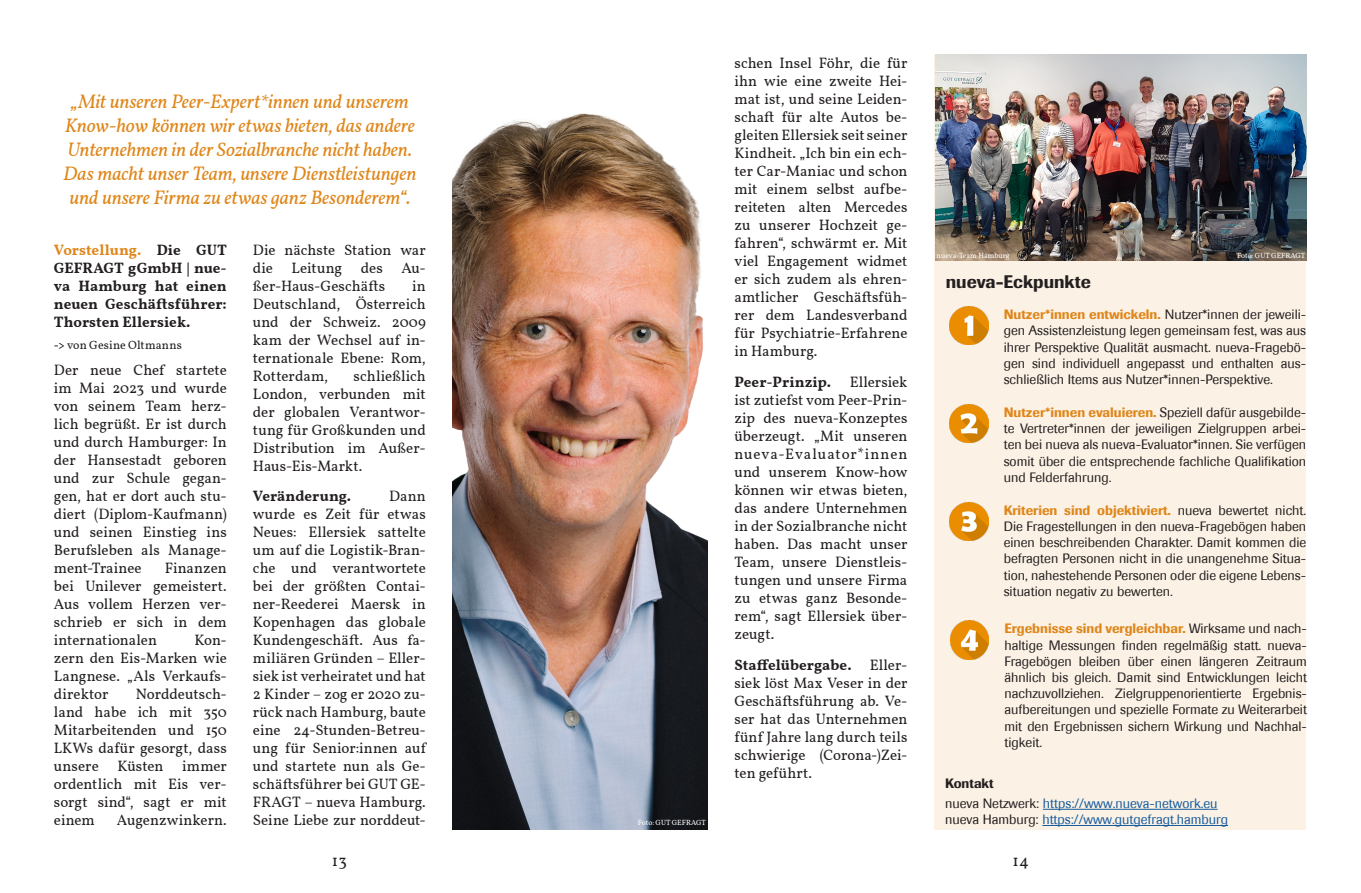
<style>
.page{position:relative;width:1361px;height:893px;background:#fff}
.page>*{position:absolute;margin:0;border:0;box-sizing:border-box;transform-origin:0 0}
.Body_-_Align_Left{font:italic 19.5px/24px "Vollkorn";letter-spacing:-.005em;color:#df8619;text-align:center}
.t1{font:500 18px "Imago";color:#231f20}
.t2{font:16.5px "Vollkorn";color:#231f20}
.Body_-_Align_Left-2{font:15px/18px "Vollkorn";color:#231f20;text-align:justify}
.Body_-_Align_Left-3{font:700 15px/18px "Vollkorn";letter-spacing:.005em;color:#231f20;text-align:justify}
.t3{font:13.5px/16.2px "Imago";color:#231f20;text-align:justify}
.t4{font:13.5px "Imago";color:#175d9e}
.t5{font:500 13.5px "Imago";color:#231f20}
.Body_-_Align_Left-4{font:12px "Vollkorn";letter-spacing:.01em;color:#231f20}
.t6{font:7.5px "Vollkorn";color:#fff}
.s1{color:#df8619}
.s2{font-weight:700}
.s3{font-weight:500;color:#df8619}
.s4{color:#231f20}
</style>
<div class="page">
<div style="left:934px;top:54px;width:372px;height:776px;background:#fbf1e5"></div>
<img style="left:453px;top:113px;width:254px;height:717px">
<img style="left:935px;top:54px;width:372px;height:207px">
<img style="left:950px;top:307px;width:38px;height:38px">
<img style="left:950px;top:404px;width:38px;height:39px">
<img style="left:950px;top:502px;width:38px;height:38px">
<img style="left:950px;top:621px;width:39px;height:38px">
<hr style="left:1043px;top:809px;width:174px;height:1px;background:#175d9e">
<hr style="left:1042px;top:825px;width:186px;height:1px;background:#175d9e">
<p class="Body_-_Align_Left" style="left:65px;top:88px;width:352px">„Mit unseren Peer-Expert*innen und unserem<br>Know-how können wir etwas bieten, das andere<br>Unternehmen in der Sozialbranche nicht haben.</p>
<p class="Body_-_Align_Left" style="left:63px;top:160px;width:355px">Das macht unser Team, unsere Dienstleistungen und unsere Firma zu etwas ganz Besonderem“.</p>
<p class="Body_-_Align_Left-3" style="left:54px;top:240px;width:174px"><span class="s1">Vorstellung.</span> Die GUT GEFRAGT gGmbH | nue&shy;va Hamburg hat einen neuen Geschäftsführer:<br>Thorsten Ellersiek.</p>
<p class="Body_-_Align_Left-4" style="left:54px;top:336px;width:129px"><span class="s2">-&gt;</span> von Gesine Oltmanns</p>
<p class="Body_-_Align_Left-2" style="left:54px;top:360px;width:174px">Der neue Chef startete im Mai 2023 und wurde von seinem Team herz&shy;lich begrüßt. Er ist durch und durch Hamburger: In der Hansestadt geboren und zur Schule gegan&shy;gen, hat er dort auch stu&shy;diert (Diplom-Kaufmann) und seinen Einstieg ins Berufsleben als Manage&shy;ment-Trainee</p>
<p class="Body_-_Align_Left-2" style="left:54px;top:558px;width:174px;text-align:right">Finanzen<br>bei Unilever gemeistert.</p>
<p class="Body_-_Align_Left-2" style="left:54px;top:594px;width:174px">Aus vollem Herzen ver&shy;schrieb er sich in dem internationalen</p>
<p class="Body_-_Align_Left-2" style="left:54px;top:630px;width:174px;text-indent:140px">Kon&shy;zern den Eis-Marken wie Langnese. „Als Verkaufs&shy;direktor</p>
<p class="Body_-_Align_Left-2" style="left:54px;top:684px;width:174px;text-indent:82px">Norddeutsch&shy;land habe ich mit 350<br>Mitarbeitenden und 150<br>LKWs dafür gesorgt, dass unsere Küsten immer ordentlich mit Eis ver&shy;sorgt sind“, sagt er mit einem</p>
<p class="Body_-_Align_Left-2" style="left:117px;top:810px;width:111px">Augenzwinkern.</p>
<p class="Body_-_Align_Left-2" style="left:253px;top:240px;width:174px">Die nächste Station war die Leitung des Au&shy;ßer-Haus-Geschäfts</p>
<p class="Body_-_Align_Left-2" style="left:253px;top:276px;width:174px;text-indent:159px">in Deutschland, Österreich und der Schweiz. 2009 kam der Wechsel auf in&shy;ternationale Ebene: Rom, Rotterdam,</p>
<p class="Body_-_Align_Left-2" style="left:253px;top:366px;width:174px;text-indent:101px">schließlich London, verbunden mit der globalen Verantwor&shy;tung für Großkunden und Distribution im Außer-Haus-Eis-Markt.</p>
<p class="Body_-_Align_Left-3" style="left:253px;top:486px;width:100px">Veränderung.</p>
<p class="Body_-_Align_Left-2" style="left:253px;top:486px;width:174px;text-indent:136px">Dann wurde es Zeit für etwas Neues: Ellersiek sattelte um auf die Logistik-Bran&shy;che und verantwortete bei der größten Contai&shy;ner-Reederei Maersk in Kopenhagen das globale Kundengeschäft. Aus fa&shy;miliären Gründen – Eller&shy;siek ist verheiratet und hat 2 Kinder – zog er 2020 zu&shy;rück nach Hamburg, baute eine 24-Stunden-Betreu&shy;ung für Senior:innen auf und startete nun als Ge&shy;schäftsführer bei GUT GE-FRAGT – nueva Hamburg.<br>Seine Liebe zur norddeut-</p>
<p class="t6" style="left:638px;top:817px;width:69px">Foto: GUT GEFRAGT</p>
<p class="Body_-_Align_Left-2" style="left:734px;top:53px;width:174px">schen Insel Föhr, die für ihn wie eine zweite Hei&shy;mat ist, und seine Leiden&shy;schaft für alte Autos be&shy;gleiten Ellersiek seit seiner Kindheit. „Ich bin ein ech&shy;ter Car-Maniac und schon mit einem selbst aufbe&shy;reiteten alten Mercedes zu unserer Hochzeit ge&shy;fahren“, schwärmt er. Mit viel Engagement widmet er sich zudem als ehren&shy;amtlicher Geschäftsfüh&shy;rer dem Landesverband für Psychiatrie-Erfahrene in Hamburg.</p>
<p class="Body_-_Align_Left-2" style="left:734px;top:372px;width:174px"><span class="s2">Peer-Prinzip.</span> Ellersiek ist zutiefst vom Peer-Prin&shy;zip des nueva-Konzeptes überzeugt. „Mit unseren nueva-Evaluator*innen und unserem Know-how können wir etwas bieten, das andere Unternehmen in der Sozialbranche nicht haben. Das macht unser Team, unsere Dienstleis&shy;tungen und unsere Firma zu etwas ganz Besonde&shy;rem“, sagt Ellersiek über&shy;zeugt.</p>
<p class="Body_-_Align_Left-2" style="left:734px;top:655px;width:174px"><span class="s2">Staffelübergabe.</span> Eller&shy;siek löst Max Veser in der Geschäftsführung ab. Ve&shy;ser hat das Unternehmen fünf Jahre lang durch teils schwierige (Corona-)Zei&shy;ten geführt.</p>
<p class="t6" style="left:936px;top:249px;width:75px">nueva-Team Hamburg</p>
<p class="t6" style="left:1237px;top:249px;width:69px">Foto: GUT GEFRAGT</p>
<p class="t1" style="left:946px;top:270px;width:147px">nueva-Eckpunkte</p>
<p class="t3" style="left:1003px;top:306px;width:304px"><span class="s3">Nutzer*innen entwickeln.</span> Nutzer*innen der jeweili&shy;gen Assistenzleistung legen gemeinsam fest, was aus ihrer Perspektive Qualität ausmacht. nueva-Fragebö&shy;gen sind individuell angepasst und enthalten aus&shy;schließlich Items aus Nutzer*innen-Perspektive.</p>
<p class="t3" style="left:1003px;top:404px;width:304px"><span class="s3">Nutzer*innen evaluieren.</span> Speziell dafür ausgebilde&shy;te Vertreter*innen der jeweiligen Zielgruppen arbei&shy;ten bei nueva als nueva-Evaluator*innen. Sie verfügen somit über die entsprechende fachliche Qualifikation und Felderfahrung.</p>
<p class="t3" style="left:1003px;top:502px;width:304px"><span class="s3">Kriterien sind objektiviert.</span> nueva bewertet nicht.<br>Die Fragestellungen in den nueva-Fragebögen haben einen beschreibenden Charakter. Damit kommen die befragten Personen nicht in die unangenehme Situa&shy;tion, nahestehende Personen oder die eigene Lebens&shy;situation negativ zu bewerten.</p>
<p class="t3" style="left:1004px;top:621px;width:304px"><span class="s3">Ergebnisse sind vergleichbar.</span> Wirksame und nach&shy;haltige Messungen finden regelmäßig statt. nueva-Fragebögen bleiben über einen längeren Zeitraum ähnlich bis gleich. Damit sind Entwicklungen leicht nachzuvollziehen. Zielgruppenorientierte Ergebnis&shy;aufbereitungen und spezielle Formate zu Weiterarbeit mit den Ergebnissen sichern Wirkung und Nachhal&shy;tigkeit.</p>
<p class="t5" style="left:945px;top:775px;width:50px">Kontakt</p>
<p class="t4" style="left:945px;top:796px;width:274px"><span class="s4">nueva Netzwerk:</span> https://www.nueva-network.eu</p>
<p class="t4" style="left:945px;top:812px;width:284px"><span class="s4">nueva Hamburg:</span> https://www.gutgefragt.hamburg</p>
<p class="t2" style="left:332px;top:848px;width:16px">13</p>
<p class="t2" style="left:1012px;top:848px;width:18px">14</p>
</div>
